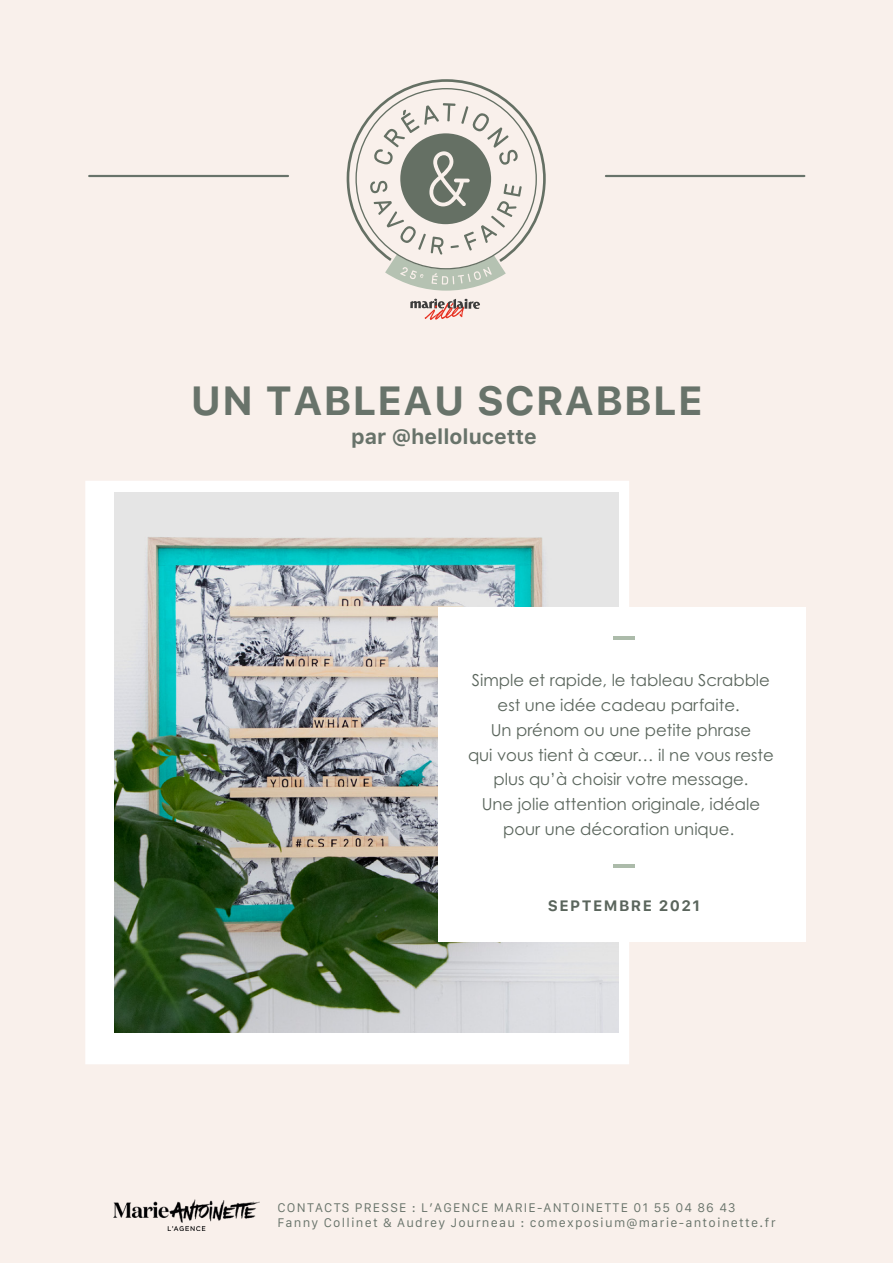
<style>
.page{position:relative;width:893px;height:1263px;background:#f9f0eb}
.page>*{position:absolute;margin:0;border:0;box-sizing:border-box;transform-origin:0 0}
.t1{font:700 40.5px "Galvji";letter-spacing:.02em;color:#68736a}
.t2{font:700 21px "Galvji";color:#68736a}
.t3{font:16.5px/24.9px "Century Gothic Pro";color:#5a655c;text-align:center}
.t4{font:700 15px "Galvji";letter-spacing:.095em;color:#5a655c}
.t5{font:12px/14.4px "Galvji";letter-spacing:.1em;color:#68736a}
</style>
<div class="page">
<svg style="left:410px;top:299px;width:70px;height:21px"></svg>
<svg style="left:346px;top:79px;width:200px;height:212px"></svg>
<div style="left:85px;top:481px;width:544px;height:583px;background:#fff"></div>
<img style="left:114px;top:493px;width:504px;height:540px">
<div style="left:438px;top:607px;width:368px;height:334px;background:#fff"></div>
<hr style="left:613px;top:864px;width:22px;height:4px;background:#acbbaa">
<hr style="left:613px;top:637px;width:22px;height:3px;background:#acbbaa">
<img style="left:114px;top:1199px;width:146px;height:32px">
<hr style="left:89px;top:175px;width:199px;height:2px;background:#68736a">
<hr style="left:606px;top:175px;width:198px;height:2px;background:#68736a">
<h1 class="t1" style="left:191px;top:377px;width:514px">UN TABLEAU SCRABBLE</h1>
<p class="t2" style="left:351px;top:424px;width:187px">par @hellolucette</p>
<p class="t3" style="left:468px;top:667px;width:307px">Simple et rapide, le tableau Scrabble est une idée cadeau parfaite.<br>Un prénom ou une petite phrase<br>qui vous tient à cœur… il ne vous reste plus qu’à choisir votre message.<br>Une jolie attention originale, idéale pour une décoration unique.</p>
<p class="t4" style="left:548px;top:896px;width:154px">SEPTEMBRE 2021</p>
<p class="t5" style="left:277px;top:1201px;width:500px">CONTACTS PRESSE : L’AGENCE MARIE-ANTOINETTE 01 55 04 86 43<br>Fanny Collinet &amp; Audrey Journeau : comexposium@marie-antoinette.fr</p>
</div>
